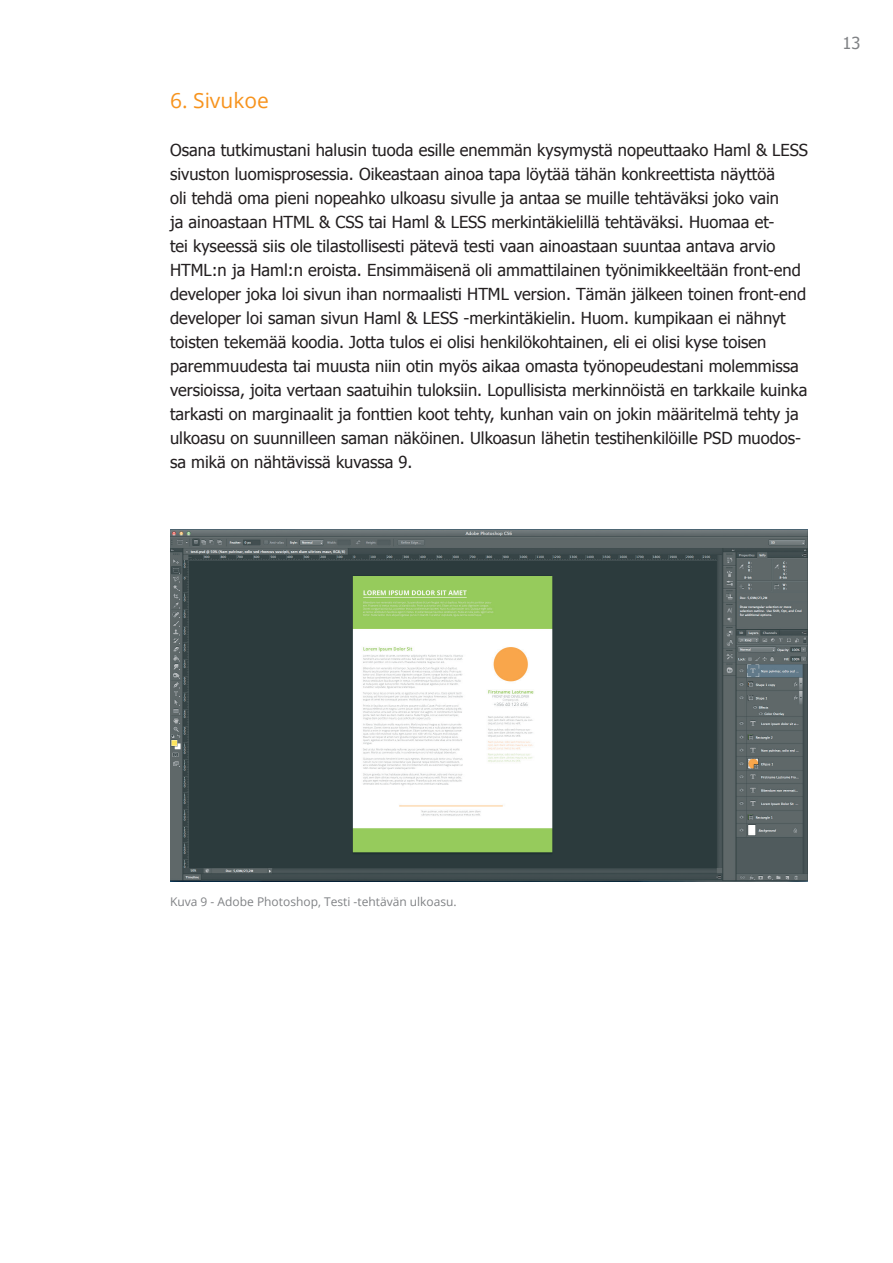
<style>
.page{position:relative;width:893px;height:1263px;background:#fff}
.page>*{position:absolute;margin:0;border:0;box-sizing:border-box;transform-origin:0 0}
.t1{font:21px "Open Sans";color:#f7931d}
.t2{font:16.5px/24px "Tahoma";color:#231f20}
.t3{font:16.5px "Tahoma";color:#808285}
.t4{font:12px "Open Sans";color:#808285}
</style>
<div class="page">
<img style="left:170px;top:529px;width:638px;height:352px">
<p class="t1" style="left:170px;top:86px;width:100px">6. Sivukoe</p>
<p class="t2" style="left:170px;top:137px;width:639px">Osana tutkimustani halusin tuoda esille enemmän kysymystä nopeuttaako Haml &amp; LESS sivuston luomisprosessia. Oikeastaan ainoa tapa löytää tähän konkreettista näyttöä<br>oli tehdä oma pieni nopeahko ulkoasu sivulle ja antaa se muille tehtäväksi joko vain<br>ja ainoastaan HTML &amp; CSS tai Haml &amp; LESS merkintäkielillä tehtäväksi. Huomaa et-<br>tei kyseessä siis ole tilastollisesti pätevä testi vaan ainoastaan suuntaa antava arvio HTML:n ja Haml:n eroista. Ensimmäisenä oli ammattilainen työnimikkeeltään front-end developer joka loi sivun ihan normaalisti HTML version. Tämän jälkeen toinen front-end developer loi saman sivun Haml &amp; LESS -merkintäkielin. Huom. kumpikaan ei nähnyt toisten tekemää koodia. Jotta tulos ei olisi henkilökohtainen, eli ei olisi kyse toisen paremmuudesta tai muusta niin otin myös aikaa omasta työnopeudestani molemmissa versioissa, joita vertaan saatuihin tuloksiin. Lopullisista merkinnöistä en tarkkaile kuinka tarkasti on marginaalit ja fonttien koot tehty, kunhan vain on jokin määritelmä tehty ja ulkoasu on suunnilleen saman näköinen. Ulkoasun lähetin testihenkilöille PSD muodos&shy;sa mikä on nähtävissä kuvassa 9.</p>
<p class="t3" style="left:842px;top:32px;width:20px">13</p>
<p class="t4" style="left:170px;top:893px;width:288px">Kuva 9 - Adobe Photoshop, Testi -tehtävän ulkoasu.</p>
</div>
